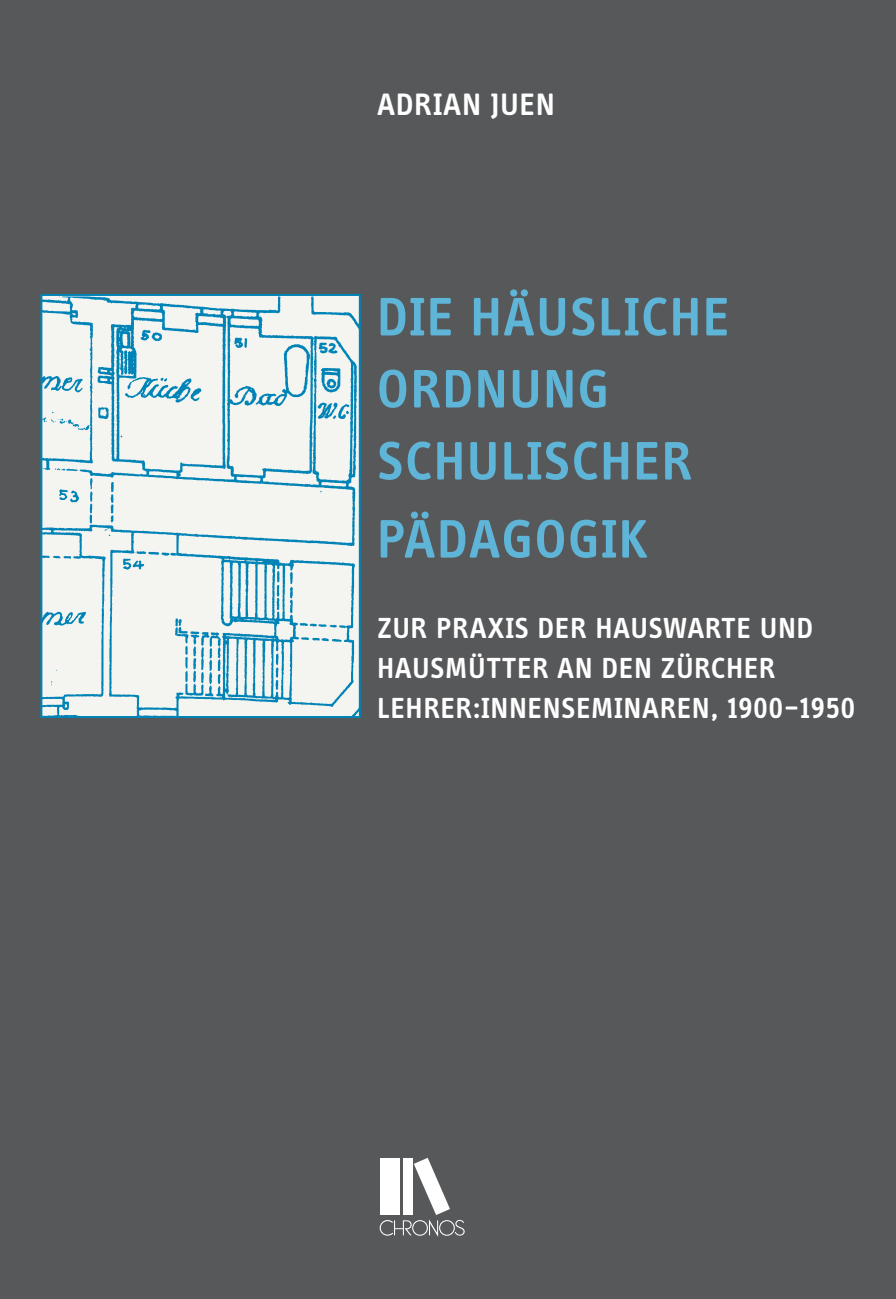
<style>
.page{position:relative;width:896px;height:1299px;background:#fff}
.page>*{position:absolute;margin:0;border:0;box-sizing:border-box;transform-origin:0 0}
.t1{font:600 56px/72px "Info Disp";letter-spacing:.04em;color:#5eb5d7}
.t2{font:600 32px "Info Disp";letter-spacing:.04em;color:#fff}
.t3{font:600 30px/40px "Info Disp";letter-spacing:.04em;color:#fff}
</style>
<div class="page">
<div style="left:0;top:0;width:896px;height:1298px;background:#57585a"></div>
<svg style="left:380px;top:1158px;width:85px;height:78px"></svg>
<img style="left:43px;top:297px;width:315px;height:418px">
<div style="left:40px;top:294px;width:321px;height:424px;border:2px solid #0083b6"></div>
<p class="t2" style="left:377px;top:87px;width:179px">ADRIAN JUEN</p>
<h1 class="t1" style="left:377px;top:281px;width:353px">DIE HÄUSLICHE<br>ORDNUNG<br>SCHULISCHER</h1>
<h1 class="t1" style="left:377px;top:503px;width:272px">PÄDAGOGIK</h1>
<p class="t3" style="left:377px;top:607px;width:479px">ZUR PRAXIS DER HAUSWARTE UND<br>HAUSMÜTTER AN DEN ZÜRCHER<br>LEHRER:INNENSEMINAREN, 1900–1950</p>
</div>
